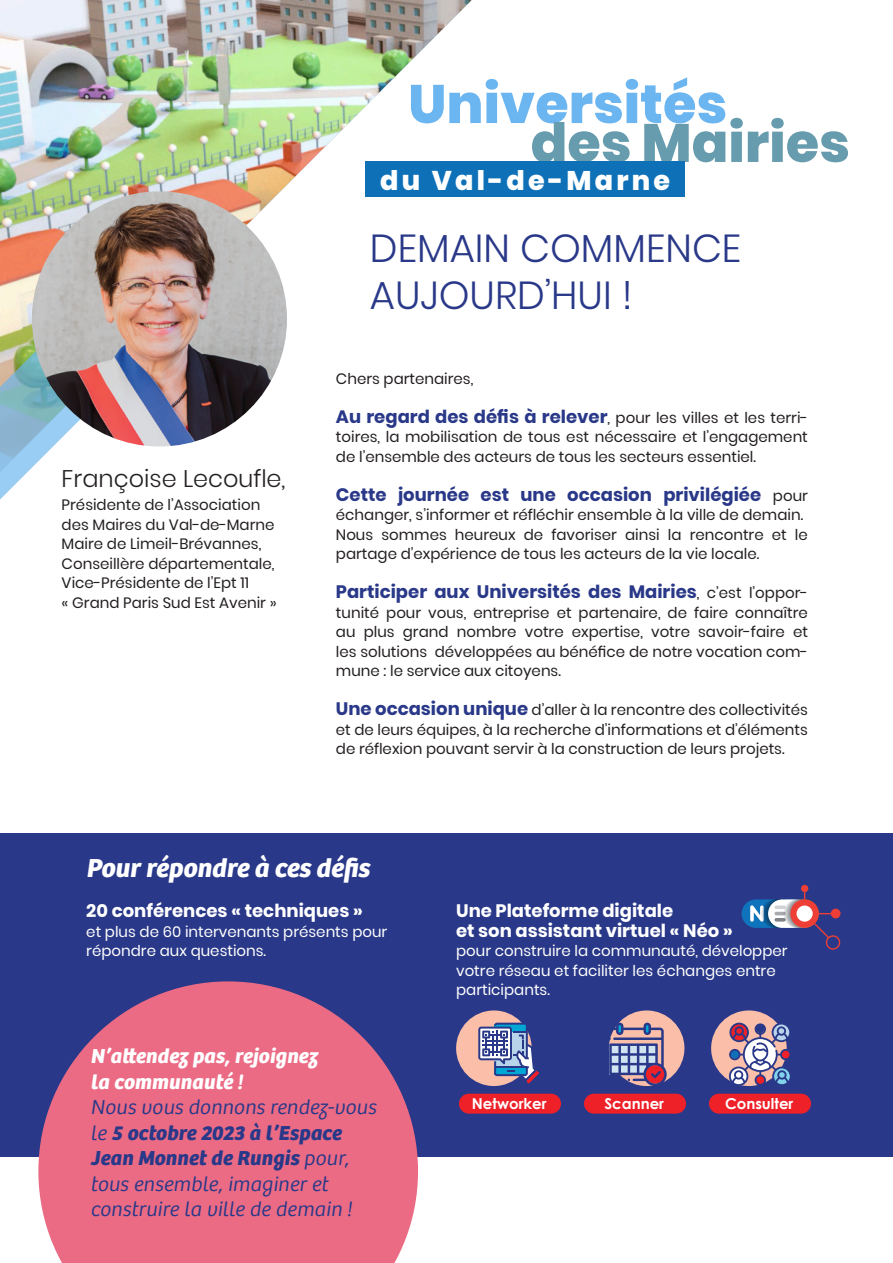
<style>
.page{position:relative;width:893px;height:1263px;background:#fff}
.page>*{position:absolute;margin:0;border:0;box-sizing:border-box;transform-origin:0 0}
.t1{font:800 54px "Poppins";color:#6bb5f0}
.t2{font:800 54px "Poppins";color:#679cae}
.t3{font:300 39px/46.8px "Poppins";color:#293888}
.t4{font:700 27px "Bree";color:#fff}
.t5{font:800 27px "Poppins";letter-spacing:.12em;color:#fff}
.t6{font:300 24px "Poppins";color:#231f20}
.t7{font:300 21px/25.5px "Bree";color:#293888}
.t8{font:700 21px/25.5px "Bree";color:#fff}
.t9{font:700 18px "Poppins";color:#293888}
.t10{font:700 18px/19.5px "Poppins";color:#fff}
.t11{font:15px/19.5px "Poppins";color:#231f20;text-align:justify}
.t12{font:15px/19.5px "Poppins";color:#fff}
.t13{font:700 15px "Century Gothic";color:#fff}
.s1{font-weight:700;font-size:18px;color:#293888}
.s2{font-weight:400;font-size:15px;color:#231f20}
.s3{font-weight:700}
</style>
<div class="page">
<img style="left:0;top:0;width:473px;height:444px">
<svg style="left:0;top:257px;width:186px;height:243px"></svg>
<div style="left:366px;top:162px;width:319px;height:35px;background:#0e71b8"></div>
<img style="left:32px;top:191px;width:255px;height:255px;border-radius:128px">
<div style="left:0;top:833px;width:893px;height:324px;background:#293888"></div>
<div style="left:742px;top:899px;width:69px;height:29px;background:#1074bc;border-radius:14px"></div>
<svg style="left:750px;top:905px;width:13px;height:17px"></svg>
<div style="left:761px;top:899px;width:28px;height:29px;background:#145ca3;border-radius:50%"></div>
<svg style="left:761px;top:899px;width:29px;height:29px"></svg>
<div style="left:762px;top:899px;width:28px;height:29px;background:#125496;border-radius:50%"></div>
<svg style="left:762px;top:899px;width:29px;height:29px"></svg>
<div style="left:763px;top:899px;width:28px;height:29px;background:#114f8c;border-radius:50%"></div>
<div style="left:763px;top:899px;width:29px;height:29px;background:#0c5c97;border-radius:50%"></div>
<div style="left:764px;top:899px;width:28px;height:29px;background:#0f4982;border-radius:50%"></div>
<div style="left:764px;top:899px;width:29px;height:29px;background:#0b568e;border-radius:50%"></div>
<div style="left:765px;top:899px;width:28px;height:29px;background:#0e4379;border-radius:50%"></div>
<div style="left:765px;top:899px;width:29px;height:29px;background:#0a4f83;border-radius:50%"></div>
<div style="left:766px;top:899px;width:28px;height:29px;background:#0d3e6f;border-radius:50%"></div>
<div style="left:766px;top:899px;width:29px;height:29px;background:#0a4979;border-radius:50%"></div>
<div style="left:767px;top:899px;width:28px;height:29px;background:#15416d;border-radius:50%"></div>
<svg style="left:767px;top:899px;width:29px;height:29px"></svg>
<div style="left:768px;top:899px;width:51px;height:29px;background:#fff;border-radius:14px"></div>
<svg style="left:774px;top:912px;width:11px;height:9px"></svg>
<svg style="left:774px;top:905px;width:12px;height:4px"></svg>
<svg style="left:814px;top:923px;width:26px;height:27px"></svg>
<div style="left:831px;top:909px;width:9px;height:9px;background:#ee3e35;border-radius:5px"></div>
<svg style="left:801px;top:885px;width:7px;height:14px"></svg>
<svg style="left:783px;top:899px;width:29px;height:29px"></svg>
<svg style="left:784px;top:899px;width:29px;height:29px"></svg>
<div style="left:785px;top:899px;width:29px;height:29px;background:#d2d3d5;border-radius:50%"></div>
<div style="left:786px;top:899px;width:29px;height:29px;background:#c3c4c7;border-radius:50%"></div>
<div style="left:787px;top:899px;width:29px;height:29px;background:#b4b5b8;border-radius:50%"></div>
<div style="left:788px;top:899px;width:29px;height:29px;background:#a5a7aa;border-radius:50%"></div>
<div style="left:789px;top:899px;width:29px;height:29px;background:#97989c;border-radius:50%"></div>
<div style="left:790px;top:899px;width:29px;height:29px;background:#ee3e35;border-radius:50%"></div>
<div style="left:796px;top:905px;width:17px;height:17px;background:#fff;border-radius:50%"></div>
<div style="left:709px;top:1094px;width:102px;height:20px;background:#ee2028;border-radius:10px"></div>
<div style="left:711px;top:1010px;width:76px;height:76px;background:#fabea9;border-radius:50%"></div>
<svg style="left:729px;top:1023px;width:61px;height:63px"></svg>
<div style="left:459px;top:1094px;width:102px;height:20px;background:#ee2028;border-radius:10px"></div>
<div style="left:456px;top:1010px;width:76px;height:76px;background:#fabea9;border-radius:50%"></div>
<svg style="left:478px;top:1023px;width:61px;height:63px"></svg>
<div style="left:584px;top:1094px;width:102px;height:20px;background:#ee2028;border-radius:10px"></div>
<div style="left:609px;top:1010px;width:75px;height:76px;background:#fabea9;border-radius:50%"></div>
<svg style="left:608px;top:1023px;width:59px;height:63px"></svg>
<svg style="left:38px;top:981px;width:380px;height:282px;fill:#eb6b85"></svg>
<p class="t1" style="left:408px;top:73px;width:320px">Universités</p>
<p class="t2" style="left:531px;top:112px;width:321px">des Mairies</p>
<p class="t5" style="left:380px;top:165px;width:292px">du Val-de-Marne</p>
<p class="t6" style="left:62px;top:464px;width:225px">Françoise Lecoufle,</p>
<p class="t11" style="left:62px;top:495px;width:214px">Présidente de l’Association des Maires du Val-de-Marne</p>
<p class="t11" style="left:62px;top:534px;width:201px">Maire de Limeil-Brévannes,</p>
<p class="t11" style="left:62px;top:554px;width:214px">Conseillère départementale,</p>
<p class="t11" style="left:62px;top:573px;width:216px">Vice-Présidente de l’Ept 11<br>« Grand Paris Sud Est Avenir »</p>
<p class="t3" style="left:370px;top:225px;width:373px">DEMAIN COMMENCE<br>AUJOURD’HUI !</p>
<p class="t11" style="left:336px;top:369px;width:139px">Chers partenaires,</p>
<p class="t11" style="left:336px;top:408px;width:474px"><span class="s1">Au regard des défis à relever</span>, pour les villes et les terri&shy;toires, la mobilisation de tous est nécessaire et l’engagement de l’ensemble des acteurs de tous les secteurs essentiel.</p>
<p class="t9" style="left:336px;top:484px;width:473px">Cette journée est une occasion privilégiée <span class="s2">pour</span></p>
<p class="t11" style="left:336px;top:505px;width:469px">échanger, s’informer et réfléchir ensemble à la ville de demain.</p>
<p class="t11" style="left:336px;top:525px;width:473px">Nous sommes heureux de favoriser ainsi la rencontre et le partage d’expérience de tous les acteurs de la vie locale.</p>
<p class="t9" style="left:336px;top:581px;width:474px">Participer aux Universités des Mairies<span class="s2">, c’est l’oppor-</span></p>
<p class="t11" style="left:336px;top:603px;width:474px">tunité pour vous, entreprise et partenaire, de faire connaître au plus grand nombre votre expertise, votre savoir-faire et les solutions développées au bénéfice de notre vocation com&shy;mune : le service aux citoyens.</p>
<p class="t11" style="left:336px;top:700px;width:473px"><span class="s1">Une occasion unique</span> d’aller à la rencontre des collectivités et de leurs équipes, à la recherche d’informations et d’éléments de réflexion pouvant servir à la construction de leurs projets.</p>
<p class="t4" style="left:86px;top:851px;width:289px">Pour répondre à ces défis</p>
<p class="t10" style="left:86px;top:901px;width:278px">20 conférences « techniques »</p>
<p class="t12" style="left:86px;top:922px;width:303px">et plus de 60 intervenants présents pour répondre aux questions.</p>
<p class="t8" style="left:91px;top:1044px;width:228px">N’attendez pas,rejoignez la communauté !</p>
<p class="t7" style="left:91px;top:1095px;width:291px">Nous vous donnons rendez-vous le <span class="s3">5 octobre 2023 à l’Espace<br>Jean Monnet de Rungis</span> pour, tous ensemble, imaginer et construire la ville de demain !</p>
<p class="t10" style="left:456px;top:901px;width:278px">Une Plateforme digitale<br>et son assistant virtuel « Néo »</p>
<p class="t12" style="left:456px;top:941px;width:333px">pour construire la communauté, développer votre réseau et faciliter les échanges entre participants.</p>
<p class="t13" style="left:472px;top:1094px;width:76px">Networker</p>
<p class="t13" style="left:604px;top:1094px;width:61px">Scanner</p>
<p class="t13" style="left:725px;top:1094px;width:70px">Consulter</p>
</div>
